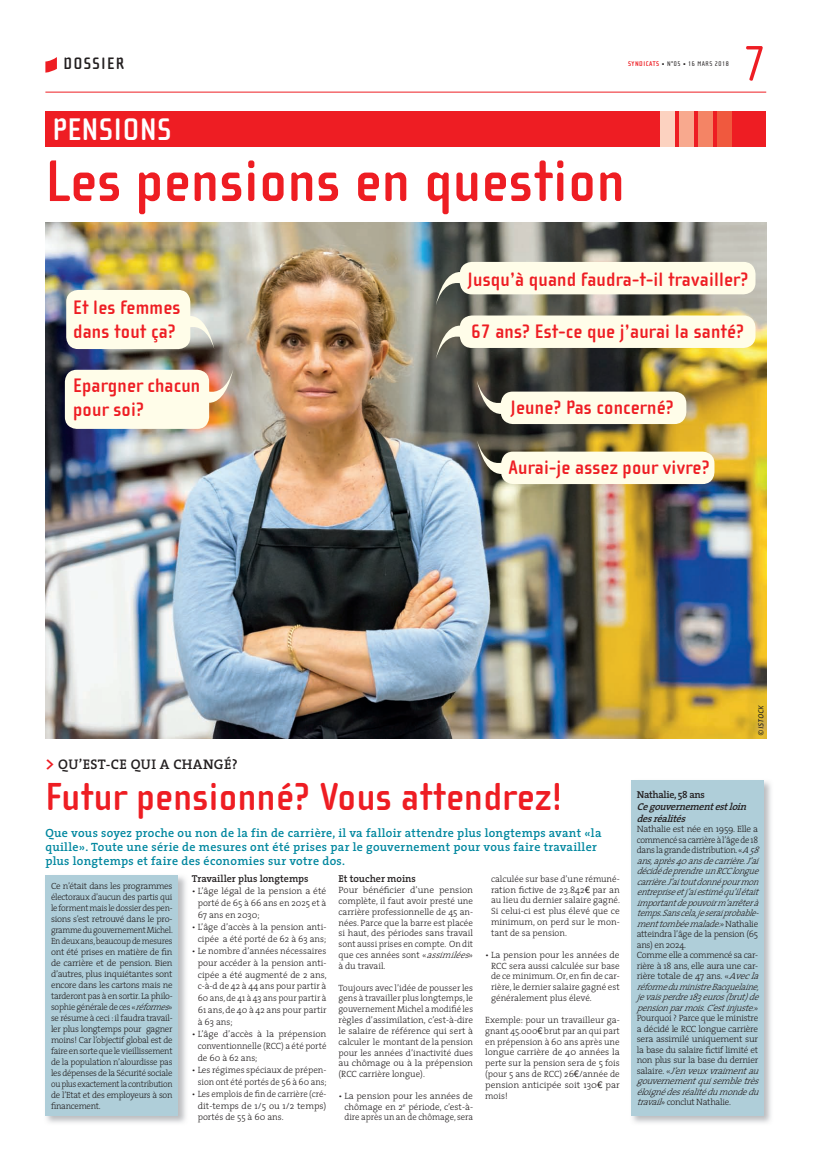
<style>
.page{position:relative;width:823px;height:1163px;background:#fff}
.page>*{position:absolute;margin:0;border:0;box-sizing:border-box;transform-origin:0 0}
.t1{font:700 60px "Cholla Sans";letter-spacing:.01em;color:#ee1d23}
.t2{font:51px "Cholla Sans";color:#ee1d23}
.t3{font:700 40px "Cholla Sans";letter-spacing:.01em;color:#ee1d23}
.t4{font:700 32px "Cholla Sans";letter-spacing:.01em;color:#fff}
.t5{font:700 20px/24px "Cholla Sans";letter-spacing:.01em;color:#ee1d23}
.t6{font:700 17px "Cholla Sans";letter-spacing:.075em;color:#231f20}
.t7{font:600 14px "The Serif";letter-spacing:.025em;color:#231f20}
.t8{font:600 12px/14px "The Serif";letter-spacing:.025em;color:#00879f}
.t9{font:600 10px "The Serif";color:#231f20}
.t10{font:italic 600 10px/12px "The Serif";color:#231f20}
.t11{font:600 10px "The Serif";letter-spacing:-.03em;color:#231f20}
.t12{font:300 9.1px/10.8px "The Serif";color:#231f20;text-align:justify}
.t13{font:italic 300 9.1px/10.5px "The Serif";color:#231f20}
.t14{font:300 9.1px/10.8px "The Serif";color:#231f20;text-align:justify;scale:1.05 1}
.t15{font:300 9.1px/10.8px "The Serif";color:#231f20;text-align:justify;scale:1.04 1}
.t16{font:300 9.1px/11.9px "The Serif";color:#231f20;text-align:justify;scale:.96 1}
.t17{font:300 9px/11px "The Serif";letter-spacing:-.03em;color:#231f20}
.t18{font:7px "Cholla Sans";letter-spacing:.075em;color:#231f20}
.t19{font:italic 7px "Aller Typo";color:#231f20}
.s1{font-weight:700;color:#ee1d23}
.s2{font-size:18px;color:#ee1d23}
.s3{font-style:italic}
.s4{font-family:"Linotype Euro Font Gto P";font-weight:400}
.s5{font-style:normal}
</style>
<div class="page">
<hr style="left:45px;top:92px;width:720px;height:1px;background:#ee1d23">
<svg style="left:45px;top:57px;width:12px;height:16px"></svg>
<img style="left:45px;top:876px;width:141px;height:247px">
<div style="left:45px;top:874px;width:133px;height:241px;background:#afced9"></div>
<div style="left:45px;top:112px;width:720px;height:35px;background:#ee1d23"></div>
<div style="left:659px;top:112px;width:15px;height:35px;background:#fcd2c0"></div>
<div style="left:679px;top:112px;width:14px;height:35px;background:#f8a98e"></div>
<div style="left:698px;top:112px;width:14px;height:35px;background:#f48465"></div>
<div style="left:717px;top:112px;width:14px;height:35px;background:#f0593e"></div>
<img style="left:45px;top:222px;width:720px;height:516px">
<img style="left:631px;top:780px;width:140px;height:343px">
<div style="left:630px;top:780px;width:133px;height:335px;background:#afced9"></div>
<svg style="left:65px;top:369px;width:168px;height:60px"></svg>
<svg style="left:66px;top:290px;width:148px;height:59px"></svg>
<svg style="left:435px;top:262px;width:320px;height:43px"></svg>
<svg style="left:435px;top:315px;width:320px;height:44px"></svg>
<svg style="left:476px;top:380px;width:210px;height:44px"></svg>
<svg style="left:477px;top:440px;width:237px;height:44px"></svg>
<h3 class="t6" style="left:63px;top:54px;width:62px">DOSSIER</h3>
<h3 class="t4" style="left:52px;top:112px;width:120px">PENSIONS</h3>
<p class="t18" style="left:627px;top:60px;width:102px"><span class="s1">SYNDICATS</span> • N°05 • 16 MARS 2018</p>
<h1 class="t1" style="left:45px;top:148px;width:580px">Les pensions en question</h1>
<h2 class="t2" style="left:743px;top:36px;width:24px">7</h2>
<h3 class="t5" style="left:73px;top:296px;width:109px">Et les femmes dans tout ça?</h3>
<h3 class="t5" style="left:73px;top:374px;width:128px">Epargner chacun pour soi?</h3>
<h3 class="t5" style="left:467px;top:267px;width:282px">Jusqu’à quand faudra-t-il travailler?</h3>
<h3 class="t5" style="left:471px;top:320px;width:274px">67 ans? Est-ce que j’aurai la santé?</h3>
<h3 class="t5" style="left:510px;top:396px;width:165px">Jeune? Pas concerné?</h3>
<h3 class="t5" style="left:508px;top:456px;width:203px">Aurai-je assez pour vivre?</h3>
<p class="t19" style="left:756px;top:736px;width:32px;rotate:-90deg">© ISTOCK</p>
<h3 class="t7" style="left:45px;top:752px;width:194px"><span class="s2">&gt;</span> QU’EST-CE QUI A CHANGÉ?</h3>
<h3 class="t3" style="left:45px;top:774px;width:518px">Futur pensionné? Vous attendrez!</h3>
<p class="t8" style="left:45px;top:825px;width:557px">Que vous soyez proche ou non de la fin de carrière, il va falloir attendre plus longtemps avant «la quille». Toute une série de mesures ont été prises par le gouvernement pour vous faire travailler plus longtemps et faire des économies sur votre dos.</p>
<p class="t17" style="left:51px;top:879px;width:124px">Ce n’était dans les programmes électoraux d’aucun des partis qui le forment mais le dossier des pen&shy;sions s’est retrouvé dans le pro&shy;gramme du gouvernement Michel.<br>En deux ans, beaucoup de mesures ont été prises en matière de fin de carrière et de pension. Bien d’autres, plus inquiétantes sont encore dans les cartons mais ne tarderont pas à en sortir. La philo&shy;sophie générale de ces «<span class="s3">réformes</span>» se résume à ceci : il faudra travail&shy;ler plus longtemps pour gagner moins! Car l’objectif global est de faire en sorte que le vieillissement de la population n’alourdisse pas les dépenses de la Sécurité sociale ou plus exactement la contribution de l’Etat et des employeurs à son financement.</p>
<p class="t9" style="left:192px;top:870px;width:118px">Travailler plus longtemps</p>
<p class="t14" style="left:198px;top:884px;width:124px;line-height:11.9px;text-indent:-6px">• L’âge légal de la pension a été porté de 65 à 66 ans en 2025 et à 67 ans en 2030;</p>
<p class="t12" style="left:192px;top:920px;width:136px;line-height:11.9px;text-align:right">• L’âge d’accès à la pension anti&shy;cipée a été porté de 62 à 63 ans;</p>
<p class="t12" style="left:198px;top:944px;width:130px;line-height:11.9px;text-indent:-6px">• Le nombre d’années nécessaires pour accéder à la pension anti&shy;cipée a été augmenté de 2 ans, c-à-d de 42 à 44 ans pour partir à 60 ans, de 41 à 43 ans pour partir à 61 ans, de 40 à 42 ans pour partir à 63 ans;</p>
<p class="t14" style="left:198px;top:1027px;width:124px;line-height:11.9px;text-indent:-6px">• L’âge d’accès à la prépension conventionnelle (RCC) a été porté de 60 à 62 ans;</p>
<p class="t12" style="left:192px;top:1063px;width:136px;line-height:11.9px;text-align:right">• Les régimes spéciaux de prépen&shy;sion ont été portés de 56 à 60 ans;</p>
<p class="t16" style="left:198px;top:1087px;width:135px;text-indent:-6px">• Les emplois de fin de carrière (cré&shy;dit-temps de 1/5 ou 1/2 temps) portés de 55 à 60 ans.</p>
<p class="t9" style="left:338px;top:870px;width:79px">Et toucher moins</p>
<p class="t14" style="left:338px;top:884px;width:130px">Pour bénéficier d’une pension complète, il faut avoir presté une carrière professionnelle de 45 an&shy;nées. Parce que la barre est placée si haut, des périodes sans travail sont aussi prises en compte. On dit que ces années sont «<span class="s3">assimilées</span>» à du travail.</p>
<p class="t12" style="left:338px;top:981px;width:136px">Toujours avec l’idée de pousser les gens à travailler plus longtemps, le gouvernement Michel a modifié les règles d’assimilation, c’est-à-dire le salaire de référence qui sert à calculer le montant de la pension pour les années d’inactivité dues au chômage ou à la prépension (RCC carrière longue).</p>
<p class="t15" style="left:344px;top:1089px;width:125px;text-indent:-6px">• La pension pour les années de chômage en 2<sup>e</sup> période, c’est-à&shy;dire après un an de chômage, sera</p>
<p class="t12" style="left:491px;top:872px;width:130px">calculée sur base d’une rémuné&shy;ration fictive de 23.842<span class="s4">E</span> par an au lieu du dernier salaire gagné.<br>Si celui-ci est plus élevé que ce minimum, on perd sur le mon&shy;tant de sa pension.</p>
<p class="t15" style="left:491px;top:948px;width:125px;text-indent:-6px">• La pension pour les années de RCC sera aussi calculée sur base de ce minimum. Or, en fin de car&shy;rière, le dernier salaire gagné est généralement plus élevé.</p>
<p class="t12" style="left:485px;top:1013px;width:136px">Exemple: pour un travailleur ga&shy;gnant 45.000<span class="s4">E</span> brut par an qui part en prépension à 60 ans après une longue carrière de 40 années la perte sur la pension sera de 5 fois (pour 5 ans de RCC) 26<span class="s4">E</span>/année de pension anticipée soit 130<span class="s4">E</span> par mois!</p>
<p class="t11" style="left:636px;top:785px;width:70px">Nathalie, 58 ans</p>
<p class="t10" style="left:636px;top:799px;width:115px">Cegouvernementestloin desréalités</p>
<p class="t13" style="left:636px;top:823px;width:128px"><span class="s5">Nathalie est née en 1959. Elle a commencé sa carrière à l’âge de 18 dans la grande distribution. «</span>A58 ans,après40ansdecarrière.J’ai décidédeprendreunRCClongue carrière.J’aitoutdonnépourmon entrepriseetj’aiestiméqu’ilétait importantdepouvoirm’arrêterà temps.Sanscela,jeseraiprobable&shy;menttombéemalade.<span class="s5">» N a t h a l i e atteindra l’âge de la pension (65 ans) en 2024.<br>Comme elle a commencé sa car&shy;rière à 18 ans, elle aura une car&shy;rière totale de 47 ans. «</span>Avecla réformeduministreBacquelaine, jevaisperdre183euros(brut)de pensionparmois.C’estinjuste.<span class="s5">»<br>Pourquoi ? Parce que le ministre a décidé le RCC longue carrière sera assimilé uniquement sur la base du salaire fictif limité et non plus sur la base du dernier s a l a i r e . «</span> J’enveuxvraimentau gouvernementquisembletrès éloignédesréalitédumondedu travail<span class="s5">» conclut Nathalie.</span></p>
</div>
